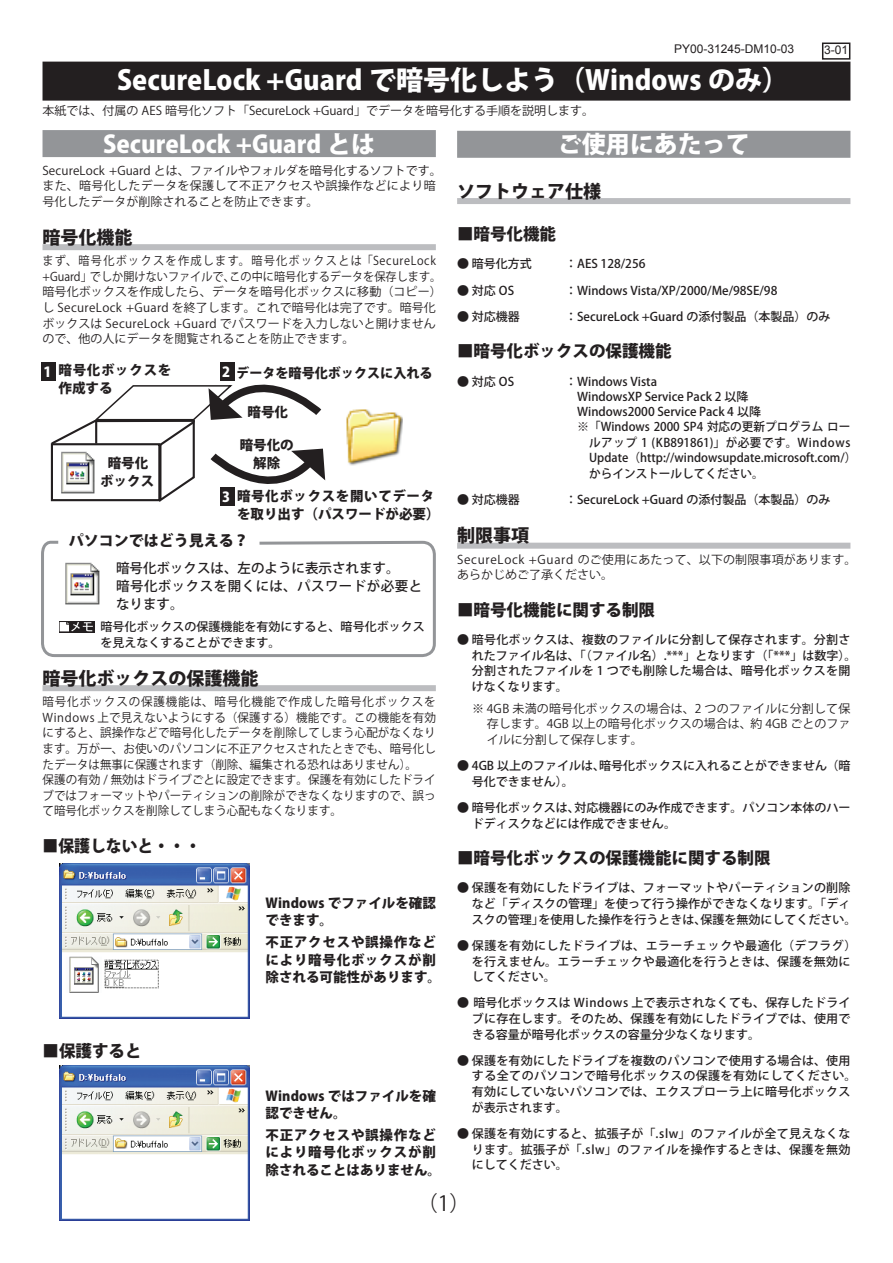
<style>
.page{position:relative;width:893px;height:1263px;background:#fff}
.page>*{position:absolute;margin:0;border:0;box-sizing:border-box;transform-origin:0 0}
._04_大ﾀｲﾄﾙ{font:800 27px "Koz Go Std";color:#fff}
._04_大ﾀｲﾄﾙ-2{font:800 24px "Koz Go Std";color:#fff}
.t1{font:21px "Koz Go Std";color:#231f20}
._05_中ﾀｲﾄﾙ{font:800 18px "Koz Go Std";color:#231f20}
._06_小ﾀｲﾄﾙ{font:800 16.5px "Koz Go Std";color:#231f20}
._06_小ﾀｲﾄﾙ-2{font:800 16.5px "Koz Go Std";color:#231f20;scale:.96 1}
.t2{font:800 15px "Koz Go Std";color:#231f20}
.t3{font:800 13.8px "Koz Go Std";color:#fff}
._21_手順{font:800 13.5px/17.5px "Koz Go Std";letter-spacing:.055em;color:#231f20}
._21_手順-2{font:800 13.5px/18px "Koz Go Std";color:#231f20;text-align:center}
._21_手順-3{font:800 13.5px/18px "Koz Go Std";letter-spacing:.045em;color:#231f20}
.t4{font:500 13.5px/18px "Koz Go Std";letter-spacing:.035em;color:#231f20}
.t5{font:500 13.5px "Koz Go Std";color:#231f20}
._21_手順-4{font:800 13.5px/18px "Koz Go Std";letter-spacing:.05em;color:#231f20}
._14_見出し文{font:500 12px/15.6px "Koz Go Std";color:#231f20}
._04_大中ﾀｲﾄﾙﾘｰﾄﾞ{font:12px/15.6px "Koz Go Std";color:#231f20}
._04_大中ﾀｲﾄﾙﾘｰﾄﾞ-2{font:12px/15.6px "Koz Go Std";color:#231f20;text-align:justify;scale:.96 1}
._14_見出し文-2{font:500 12px/15.6px "Koz Go Std";letter-spacing:.02em;color:#231f20}
._12__文_見出し文下{font:12px/15.6px "Koz Go Std";color:#231f20;text-align:justify}
._04_大中ﾀｲﾄﾙﾘｰﾄﾞ-3{font:12px/15.6px "Koz Go Std";color:#231f20;scale:.93 1}
._52_ピクト{font:500 12px/15.6px "Koz Go Std";color:#231f20}
.t6{font:12px "Arial";color:#231f20}
.s1{font-size:13.8px;color:#fff}
</style>
<div class="page">
<div style="left:457px;top:131px;width:393px;height:27px;background:#939598"></div>
<div style="left:457px;top:198px;width:393px;height:6px;background:#bcbdc0"></div>
<div style="left:457px;top:543px;width:393px;height:6px;background:#bcbdc0"></div>
<svg style="left:41px;top:540px;width:395px;height:117px"></svg>
<div style="left:43px;top:62px;width:807px;height:39px;background:#231f20"></div>
<div style="left:43px;top:130px;width:393px;height:27px;background:#939598"></div>
<div style="left:43px;top:244px;width:393px;height:6px;background:#bcbdc0"></div>
<div style="left:43px;top:685px;width:393px;height:6px;background:#bcbdc0"></div>
<img style="left:59px;top:863px;width:191px;height:156px">
<img style="left:59px;top:1065px;width:191px;height:155px">
<img style="left:346px;top:409px;width:57px;height:57px">
<img style="left:61px;top:560px;width:40px;height:47px">
<svg style="left:49px;top:362px;width:277px;height:144px"></svg>
<div style="left:41px;top:363px;width:15px;height:18px;background:#231f20"></div>
<div style="left:220px;top:363px;width:14px;height:18px;background:#231f20"></div>
<div style="left:220px;top:488px;width:14px;height:18px;background:#231f20"></div>
<img style="left:56px;top:448px;width:41px;height:47px">
<svg style="left:59px;top:621px;width:35px;height:11px"></svg>
<svg style="left:60px;top:621px;width:33px;height:10px"></svg>
<div style="left:822px;top:43px;width:28px;height:17px;border:2px solid #231f20"></div>
<p class="t6" style="left:674px;top:41px;width:122px">PY00-31245-DM10-03</p>
<p class="_04_大ﾀｲﾄﾙ" style="left:117px;top:62px;width:673px">SecureLock +Guard で暗号化しよう（Windows のみ）</p>
<p class="_04_大中ﾀｲﾄﾙﾘｰﾄﾞ" style="left:43px;top:103px;width:553px">本紙では、付属の AES 暗号化ソフト「SecureLock +Guard」でデータを暗号化する手順を説明します。</p>
<p class="t6" style="left:824px;top:42px;width:26px">3-01</p>
<p class="_04_大ﾀｲﾄﾙ-2" style="left:103px;top:128px;width:274px">SecureLock +Guard とは</p>
<p class="_04_大中ﾀｲﾄﾙﾘｰﾄﾞ" style="left:43px;top:163px;width:401px">SecureLock +Guard とは、ファイルやフォルダを暗号化するソフトです。また、暗号化したデータを保護して不正アクセスや誤操作などにより暗号化したデータが削除されることを防止できます。</p>
<p class="_05_中ﾀｲﾄﾙ" style="left:43px;top:225px;width:91px">暗号化機能</p>
<p class="_04_大中ﾀｲﾄﾙﾘｰﾄﾞ-3" style="left:43px;top:253px;width:430px">まず、暗号化ボックスを作成します。暗号化ボックスとは「SecureLock +Guard」でしか開けないファイルで、この中に暗号化するデータを保存します。</p>
<p class="_04_大中ﾀｲﾄﾙﾘｰﾄﾞ" style="left:43px;top:285px;width:401px">暗号化ボックスを作成したら、データを暗号化ボックスに移動（コピー）し SecureLock +Guard を終了します。これで暗号化は完了です。暗号化ボックスは SecureLock +Guard でパスワードを入力しないと開けませんので、他の人にデータを閲覧されることを防止できます。</p>
<p class="_21_手順-4" style="left:58px;top:362px;width:114px">暗号化ボックスを作成する</p>
<p class="t3" style="left:43px;top:363px;width:10px">1</p>
<p class="_21_手順-2" style="left:222px;top:364px;width:212px"><span class="s1">2</span> データを暗号化ボックスに入れる</p>
<p class="_21_手順-2" style="left:100px;top:454px;width:55px">暗号化ボックス</p>
<p class="t3" style="left:222px;top:488px;width:10px">3</p>
<p class="_21_手順-2" style="left:248px;top:404px;width:42px">暗号化</p>
<p class="_21_手順-2" style="left:240px;top:437px;width:55px">暗号化の解除</p>
<p class="_21_手順-3" style="left:237px;top:488px;width:204px">暗号化ボックスを開いてデータを取り出す（パスワードが必要）</p>
<p class="t2" style="left:69px;top:531px;width:182px">パソコンではどう見える？</p>
<p class="t5" style="left:116px;top:559px;width:285px">暗号化ボックスは、左のように表示されます。</p>
<p class="t4" style="left:116px;top:577px;width:308px">暗号化ボックスを開くには、パスワードが必要となります。</p>
<p class="_52_ピクト" style="left:100px;top:619px;width:326px">暗号化ボックスの保護機能を有効にすると、暗号化ボックスを見えなくすることができます。</p>
<p class="_05_中ﾀｲﾄﾙ" style="left:43px;top:666px;width:217px">暗号化ボックスの保護機能</p>
<p class="_04_大中ﾀｲﾄﾙﾘｰﾄﾞ-2" style="left:43px;top:694px;width:411px">暗号化ボックスの保護機能は、暗号化機能で作成した暗号化ボックスをWindows 上で見えないようにする（保護する）機能です。この機能を有効にすると、誤操作などで暗号化したデータを削除してしまう心配がなくなります。万が一、お使いのパソコンに不正アクセスされたときでも、暗号化したデータは無事に保護されます（削除、編集される恐れはありません）。</p>
<p class="_04_大中ﾀｲﾄﾙﾘｰﾄﾞ-2" style="left:43px;top:772px;width:411px">保護の有効 / 無効はドライブごとに設定できます。保護を有効にしたドライブではフォーマットやパーティションの削除ができなくなりますので、誤って暗号化ボックスを削除してしまう心配もなくなります。</p>
<p class="_06_小ﾀｲﾄﾙ-2" style="left:43px;top:835px;width:167px">■保護しないと・・・</p>
<p class="_06_小ﾀｲﾄﾙ" style="left:43px;top:1040px;width:100px">■保護すると</p>
<p class="_21_手順-2" style="left:266px;top:895px;width:172px;line-height:17.5px;text-align:left">Windows でファイルを確認できます。</p>
<p class="_21_手順" style="left:266px;top:934px;width:177px">不正アクセスや誤操作などにより暗号化ボックスが削除される可能性があります。</p>
<p class="_21_手順-2" style="left:266px;top:1088px;width:172px;line-height:17.5px;text-align:left">Windows ではファイルを確認できせん。</p>
<p class="_21_手順" style="left:266px;top:1127px;width:177px">不正アクセスや誤操作などにより暗号化ボックスが削除されることはありません。</p>
<p class="_04_大ﾀｲﾄﾙ-2" style="left:558px;top:129px;width:193px">ご使用にあたって</p>
<p class="_05_中ﾀｲﾄﾙ" style="left:457px;top:179px;width:145px">ソフトウェア仕様</p>
<p class="_06_小ﾀｲﾄﾙ" style="left:457px;top:223px;width:100px">■暗号化機能</p>
<p class="_14_見出し文" style="left:457px;top:257px;width:76px">● 暗号化方式</p>
<p class="_14_見出し文" style="left:565px;top:257px;width:82px">：AES 128/256</p>
<p class="_14_見出し文" style="left:457px;top:283px;width:59px">● 対応 OS</p>
<p class="_14_見出し文" style="left:565px;top:283px;width:214px">：Windows Vista/XP/2000/Me/98SE/98</p>
<p class="_14_見出し文" style="left:457px;top:309px;width:64px">● 対応機器</p>
<p class="_14_見出し文" style="left:565px;top:309px;width:267px">：SecureLock +Guard の添付製品（本製品）のみ</p>
<p class="_06_小ﾀｲﾄﾙ" style="left:457px;top:340px;width:216px">■暗号化ボックスの保護機能</p>
<p class="_14_見出し文" style="left:457px;top:374px;width:59px">● 対応 OS</p>
<p class="_14_見出し文" style="left:565px;top:374px;width:93px">：Windows Vista</p>
<p class="_14_見出し文" style="left:577px;top:389px;width:173px">WindowsXP Service Pack 2 以降</p>
<p class="_14_見出し文" style="left:577px;top:404px;width:185px">Windows2000 Service Pack 4 以降</p>
<p class="_14_見出し文" style="left:589px;top:420px;width:269px;text-indent:-12px">※「Windows 2000 SP4 対応の更新プログラムロールアップ 1 (KB891861)」が必要です。Windows Update（http://windowsupdate.microsoft.com/）からインストールしてください。</p>
<p class="_14_見出し文" style="left:457px;top:493px;width:64px">● 対応機器</p>
<p class="_14_見出し文" style="left:565px;top:493px;width:267px">：SecureLock +Guard の添付製品（本製品）のみ</p>
<p class="_05_中ﾀｲﾄﾙ" style="left:457px;top:524px;width:73px">制限事項</p>
<p class="_04_大中ﾀｲﾄﾙﾘｰﾄﾞ" style="left:457px;top:552px;width:401px">SecureLock +Guard のご使用にあたって、以下の制限事項があります。あらかじめご了承ください。</p>
<p class="_06_小ﾀｲﾄﾙ" style="left:457px;top:599px;width:199px">■暗号化機能に関する制限</p>
<p class="_14_見出し文" style="left:472px;top:632px;width:386px;text-indent:-15px">● 暗号化ボックスは、複数のファイルに分割して保存されます。分割されたファイル名は、「（ファイル名）.***」となります（「***」は数字）。分割されたファイルを 1 つでも削除した場合は、暗号化ボックスを開けなくなります。</p>
<p class="_12__文_見出し文下" style="left:487px;top:701px;width:365px;text-indent:-15px">※ 4GB 未満の暗号化ボックスの場合は、2 つのファイルに分割して保存します。4GB 以上の暗号化ボックスの場合は、約 4GB ごとのファイルに分割して保存します。</p>
<p class="_14_見出し文" style="left:472px;top:759px;width:380px;text-indent:-15px">● 4GB 以上のファイルは、暗号化ボックスに入れることができません（暗号化できません）。</p>
<p class="_14_見出し文" style="left:472px;top:801px;width:380px;text-indent:-15px">● 暗号化ボックスは、対応機器にのみ作成できます。パソコン本体のハードディスクなどには作成できません。</p>
<p class="_06_小ﾀｲﾄﾙ" style="left:457px;top:847px;width:315px">■暗号化ボックスの保護機能に関する制限</p>
<p class="_14_見出し文" style="left:472px;top:881px;width:386px;text-indent:-15px">● 保護を有効にしたドライブは、フォーマットやパーティションの削除など「ディスクの管理」を使って行う操作ができなくなります。「ディスクの管理」を使用した操作を行うときは、保護を無効にしてください。</p>
<p class="_14_見出し文-2" style="left:472px;top:938px;width:386px;text-indent:-15px">● 保護を有効にしたドライブは、エラーチェックや最適化（デフラグ）を行えません。エラーチェックや最適化を行うときは、保護を無効にしてください。</p>
<p class="_14_見出し文" style="left:472px;top:996px;width:380px;text-align:justify;text-indent:-15px">● 暗号化ボックスは Windows 上で表示されなくても、保存したドライブに存在します。そのため、保護を有効にしたドライブでは、使用できる容量が暗号化ボックスの容量分少なくなります。</p>
<p class="_14_見出し文-2" style="left:472px;top:1053px;width:386px;text-indent:-15px">● 保護を有効にしたドライブを複数のパソコンで使用する場合は、使用する全てのパソコンで暗号化ボックスの保護を有効にしてください。有効にしていないパソコンでは、エクスプローラ上に暗号化ボックスが表示されます。</p>
<p class="_14_見出し文" style="left:472px;top:1126px;width:380px;text-align:justify;text-indent:-15px">● 保護を有効にすると、拡張子が「.slw」のファイルが全て見えなくなります。拡張子が「.slw」のファイルを操作するときは、保護を無効にしてください。</p>
<p class="t1" style="left:417px;top:1190px;width:55px">（1）</p>
</div>
